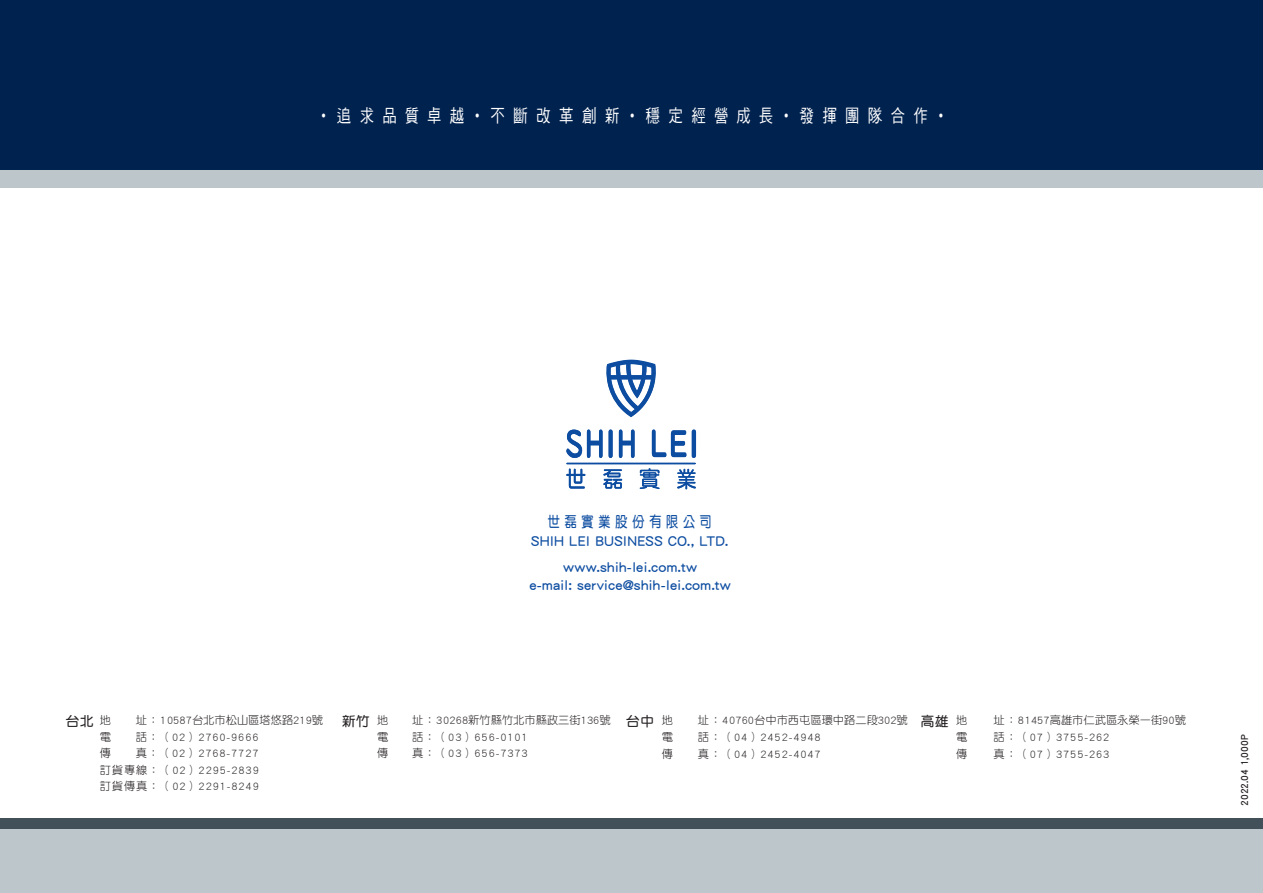
<style>
.page{position:relative;width:1263px;height:893px;background:#fff}
.page>*{position:absolute;margin:0;border:0;box-sizing:border-box;transform-origin:0 0}
.t1{font:18px "DF Hei Std W5";letter-spacing:.585em;color:#fff;scale:.8 1}
.t2{font:15px/18px "DF Yuan Std W7";letter-spacing:.005em;color:#0d4da1;text-align:center}
.t3{font:15px/19.5px "DF Yuan Std W7";letter-spacing:.005em;color:#0d4da1;text-align:center;scale:.8 1}
.t4{font:13.5px "DF Yuan Std W7";letter-spacing:.05em;color:#231f20}
.t5{font:11.25px/16.5px "DF Yuan Std W3";letter-spacing:.075em;color:#231f20;text-align:justify}
.t6{font:11.25px "DF Yuan Std W3";color:#231f20}
.t7{font:10.5px "DF Hei Std W7";color:#231f20}
.t8{font:10.5px "DF Hei Std W3";letter-spacing:.055em;color:#231f20}
</style>
<div class="page">
<div style="left:0;top:0;width:1263px;height:170px;background:#00224f"></div>
<div style="left:0;top:170px;width:1263px;height:17px;background:#bcc6cb"></div>
<div style="left:0;top:829px;width:1263px;height:64px;background:#bcc6cb"></div>
<div style="left:0;top:818px;width:1263px;height:11px;background:#425159"></div>
<svg style="left:606px;top:360px;width:50px;height:57px"></svg>
<svg style="left:566px;top:429px;width:47px;height:29px"></svg>
<svg style="left:692px;top:429px;width:4px;height:29px"></svg>
<svg style="left:619px;top:429px;width:16px;height:29px"></svg>
<svg style="left:652px;top:429px;width:34px;height:28px"></svg>
<svg style="left:603px;top:469px;width:19px;height:20px"></svg>
<svg style="left:566px;top:469px;width:19px;height:20px"></svg>
<svg style="left:640px;top:468px;width:20px;height:21px"></svg>
<svg style="left:677px;top:469px;width:19px;height:20px"></svg>
<hr style="left:566px;top:463px;width:130px;height:1px;background:#0d4da1">
<h1 class="t1" style="left:316px;top:106px;width:791px">˙追求品質卓越˙不斷改革創新˙穩定經營成長˙發揮團隊合作˙</h1>
<h2 class="t3" style="left:531px;top:511px;width:249px">世磊實業股份有限公司<br>SHIH LEI BUSINESS CO., LTD.</h2>
<h2 class="t2" style="left:529px;top:558px;width:203px">www.shih-lei.com.tw<br>e-mail: service@shih-lei.com.tw</h2>
<p class="t4" style="left:66px;top:714px;width:29px">台北</p>
<p class="t4" style="left:342px;top:714px;width:29px">新竹</p>
<p class="t4" style="left:626px;top:714px;width:29px">台中</p>
<p class="t4" style="left:921px;top:714px;width:29px">高雄</p>
<p class="t5" style="left:100px;top:712px;width:13px">地</p>
<p class="t6" style="left:136px;top:714px;width:189px">址：10587台北市松山區塔悠路219號</p>
<p class="t5" style="left:100px;top:728px;width:13px">電</p>
<p class="t5" style="left:136px;top:728px;width:124px">話：（02）2760-9666</p>
<p class="t5" style="left:100px;top:745px;width:13px">傳</p>
<p class="t5" style="left:662px;top:712px;width:13px">地</p>
<p class="t6" style="left:698px;top:714px;width:211px">址：40760台中市西屯區環中路二段302號</p>
<p class="t5" style="left:662px;top:729px;width:13px">電</p>
<p class="t5" style="left:698px;top:729px;width:124px">話：（04）2452-4948</p>
<p class="t5" style="left:662px;top:745px;width:13px">傳</p>
<p class="t5" style="left:698px;top:745px;width:124px">真：（04）2452-4047</p>
<p class="t5" style="left:377px;top:712px;width:13px">地</p>
<p class="t6" style="left:412px;top:714px;width:200px">址：30268新竹縣竹北市縣政三街136號</p>
<p class="t5" style="left:377px;top:728px;width:13px">電</p>
<p class="t5" style="left:412px;top:728px;width:117px">話：（03）656-0101</p>
<p class="t5" style="left:377px;top:745px;width:13px">傳</p>
<p class="t5" style="left:412px;top:745px;width:117px">真：（03）656-7373</p>
<p class="t5" style="left:100px;top:745px;width:161px;text-indent:36px">真：（02）2768-7727訂貨專線：（02）2295-2839訂貨傳真：（02）2291-8249</p>
<p class="t5" style="left:956px;top:712px;width:13px">地</p>
<p class="t6" style="left:993px;top:714px;width:194px">址：81457高雄市仁武區永榮一街90號</p>
<p class="t5" style="left:956px;top:729px;width:13px">電</p>
<p class="t5" style="left:993px;top:729px;width:117px">話：（07）3755-262</p>
<p class="t5" style="left:956px;top:745px;width:13px">傳</p>
<p class="t5" style="left:993px;top:745px;width:117px">真：（07）3755-263</p>
<p class="t7" style="left:1238px;top:806px;width:73px;rotate:-90deg">2022.04 1,000P</p>
<p class="t8" style="left:1239px;top:804px;width:68px;rotate:-90deg">設計攝影印刷</p>
</div>
